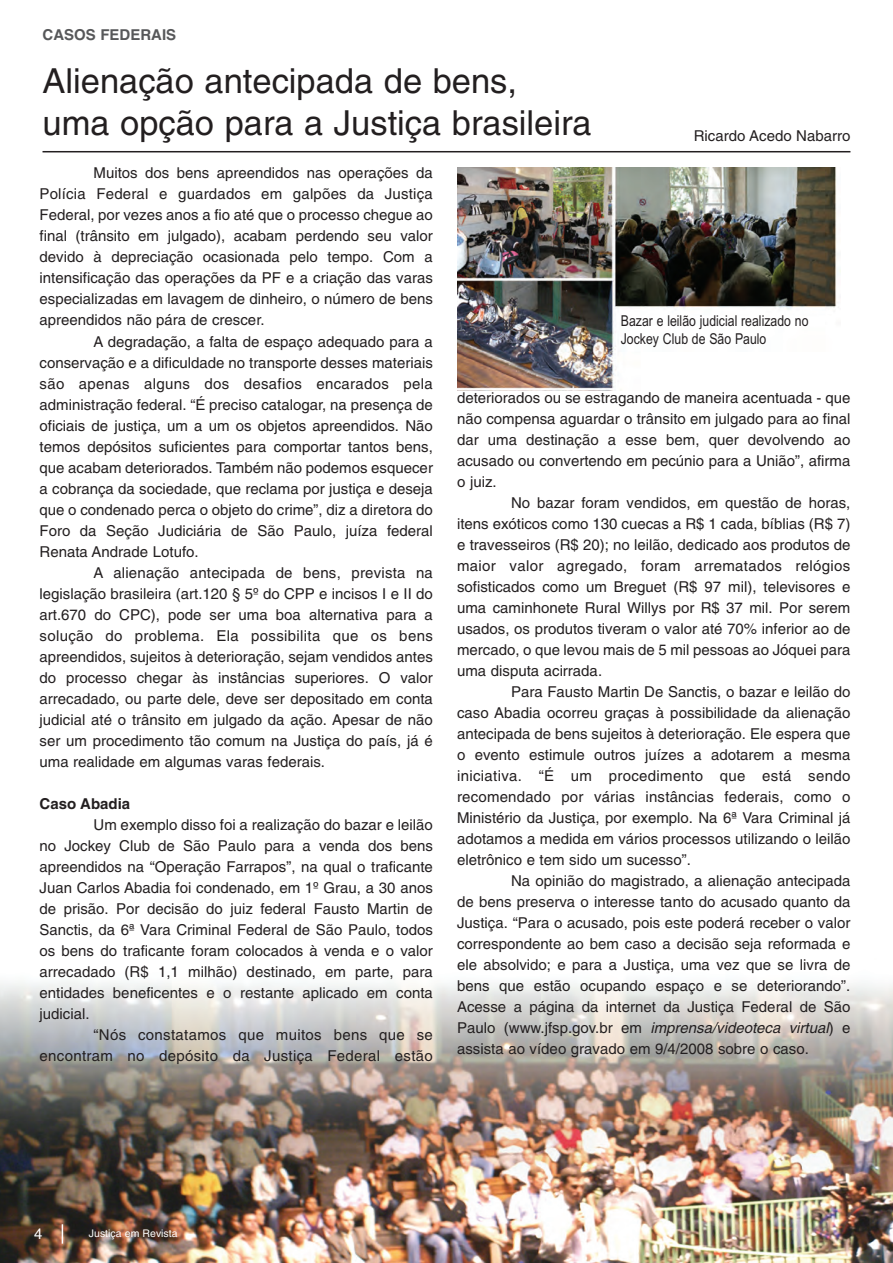
<style>
.page{position:relative;width:893px;height:1263px;background:#fff}
.page>*{position:absolute;margin:0;border:0;box-sizing:border-box;transform-origin:0 0}
.t1{font:34.5px/41.4px "Helvetica";color:#231f20}
.t2{font:15px/21px "Helvetica";color:#231f20;text-align:justify}
.t3{font:15px/21px "Helvetica";letter-spacing:.02em;color:#231f20;text-align:right}
.t4{font:15px/18px "Arial Narrow";color:#231f20}
.t5{font:700 15px "Helvetica";color:#57585a}
.t6{font:700 15px "Helvetica";color:#231f20}
.t7{font:15px "Helvetica";color:#fff}
.t8{font:10.5px "Helvetica";color:#fff}
.s1{font-style:italic}
</style>
<div class="page">
<img style="left:0;top:981px;width:893px;height:282px">
<svg style="left:62px;top:1224px;width:1px;height:20px"></svg>
<hr style="left:43px;top:151px;width:807px;height:1px;background:#231f20">
<img style="left:457px;top:168px;width:384px;height:222px">
<p class="t5" style="left:43px;top:29px;width:135px">CASOS FEDERAIS</p>
<h1 class="t1" style="left:43px;top:63px;width:551px">Alienação antecipada de bens, uma opção para a Justiça brasileira</h1>
<p class="t2" style="left:694px;top:127px;width:158px">Ricardo Acedo Nabarro</p>
<p class="t2" style="left:40px;top:164px;width:395px;text-indent:54px">Muitos dos bens apreendidos nas operações da Polícia Federal e guardados em galpões da Justiça Federal, por vezes anos a fio até que o processo chegue ao final (trânsito em julgado), acabam perdendo seu valor devido à depreciação ocasionada pelo tempo. Com a intensificação das operações da PF e a criação das varas especializadas em lavagem de dinheiro, o número de bens apreendidos não pára de crescer.</p>
<p class="t2" style="left:40px;top:332px;width:395px;text-indent:54px">A degradação, a falta de espaço adequado para a conservação e a dificuldade no transporte desses materiais são apenas alguns dos desafios encarados pela administração federal. “É preciso catalogar, na presença de oficiais de justiça, um a um os objetos apreendidos. Não temos depósitos suficientes para comportar tantos bens, que acabam deteriorados. Também não podemos esquecer a cobrança da sociedade, que reclama por justiça e deseja que o condenado perca o objeto do crime”, diz a diretora do Foro da Seção Judiciária de São Paulo, juíza federal Renata Andrade Lotufo.</p>
<p class="t2" style="left:40px;top:563px;width:395px;text-indent:54px">A alienação antecipada de bens, prevista na legislação brasileira (art.120 § 5º do CPP e incisos I e II do art.670 do CPC), pode ser uma boa alternativa para a solução do problema. Ela possibilita que os bens apreendidos, sujeitos à deterioração, sejam vendidos antes do processo chegar às instâncias superiores. O valor arrecadado, ou parte dele, deve ser depositado em conta judicial até o trânsito em julgado da ação. Apesar de não ser um procedimento tão comum na Justiça do país, já é uma realidade em algumas varas federais.</p>
<p class="t6" style="left:40px;top:797px;width:92px">Caso Abadia</p>
<p class="t2" style="left:40px;top:815px;width:395px;text-indent:54px">Um exemplo disso foi a realização do bazar e leilão no Jockey Club de São Paulo para a venda dos bens apreendidos na “Operação Farrapos”, na qual o traficante Juan Carlos Abadia foi condenado, em 1º Grau, a 30 anos de prisão. Por decisão do juiz federal Fausto Martin de Sanctis, da 6ª Vara Criminal Federal de São Paulo, todos os bens do traficante foram colocados à venda e o valor arrecadado (R$ 1,1 milhão) destinado, em parte, para entidades beneficentes e o restante aplicado em conta judicial.</p>
<p class="t3" style="left:40px;top:1025px;width:395px">“Nós constatamos que muitos bens que se encontram no depósito da Justiça Federal estão</p>
<p class="t4" style="left:621px;top:311px;width:189px">Bazar e leilão judicial realizado no<br>Jockey Club de São Paulo</p>
<p class="t2" style="left:457px;top:389px;width:395px">deteriorados ou se estragando de maneira acentuada - que não compensa aguardar o trânsito em julgado para ao final dar uma destinação a esse bem, quer devolvendo ao acusado ou convertendo em pecúnio para a União”, afirma o juiz.</p>
<p class="t2" style="left:457px;top:494px;width:395px;text-indent:54px">No bazar foram vendidos, em questão de horas, itens exóticos como 130 cuecas a R$ 1 cada, bíblias (R$ 7) e travesseiros (R$ 20); no leilão, dedicado aos produtos de maior valor agregado, foram arrematados relógios sofisticados como um Breguet (R$ 97 mil), televisores e uma caminhonete Rural Willys por R$ 37 mil. Por serem usados, os produtos tiveram o valor até 70% inferior ao de mercado, o que levou mais de 5 mil pessoas ao Jóquei para uma disputa acirrada.</p>
<p class="t2" style="left:457px;top:683px;width:395px;text-indent:54px">Para Fausto Martin De Sanctis, o bazar e leilão do caso Abadia ocorreu graças à possibilidade da alienação antecipada de bens sujeitos à deterioração. Ele espera que o evento estimule outros juízes a adotarem a mesma iniciativa. “É um procedimento que está sendo recomendado por várias instâncias federais, como o Ministério da Justiça, por exemplo. Na 6ª Vara Criminal já adotamos a medida em vários processos utilizando o leilão eletrônico e tem sido um sucesso”.</p>
<p class="t2" style="left:457px;top:872px;width:395px;text-indent:54px">Na opinião do magistrado, a alienação antecipada de bens preserva o interesse tanto do acusado quanto da Justiça. “Para o acusado, pois este poderá receber o valor correspondente ao bem caso a decisão seja reformada e ele absolvido; e para a Justiça, uma vez que se livra de bens que estão ocupando espaço e se deteriorando”.<br>Acesse a página da internet da Justiça Federal de São Paulo (www.jfsp.gov.br em <span class="s1">imprensa/videoteca virtual</span>) e assista ao vídeo gravado em 9/4/2008 sobre o caso.</p>
<p class="t7" style="left:34px;top:1229px;width:10px">4</p>
<p class="t8" style="left:89px;top:1229px;width:90px">Justiça em Revista</p>
</div>
